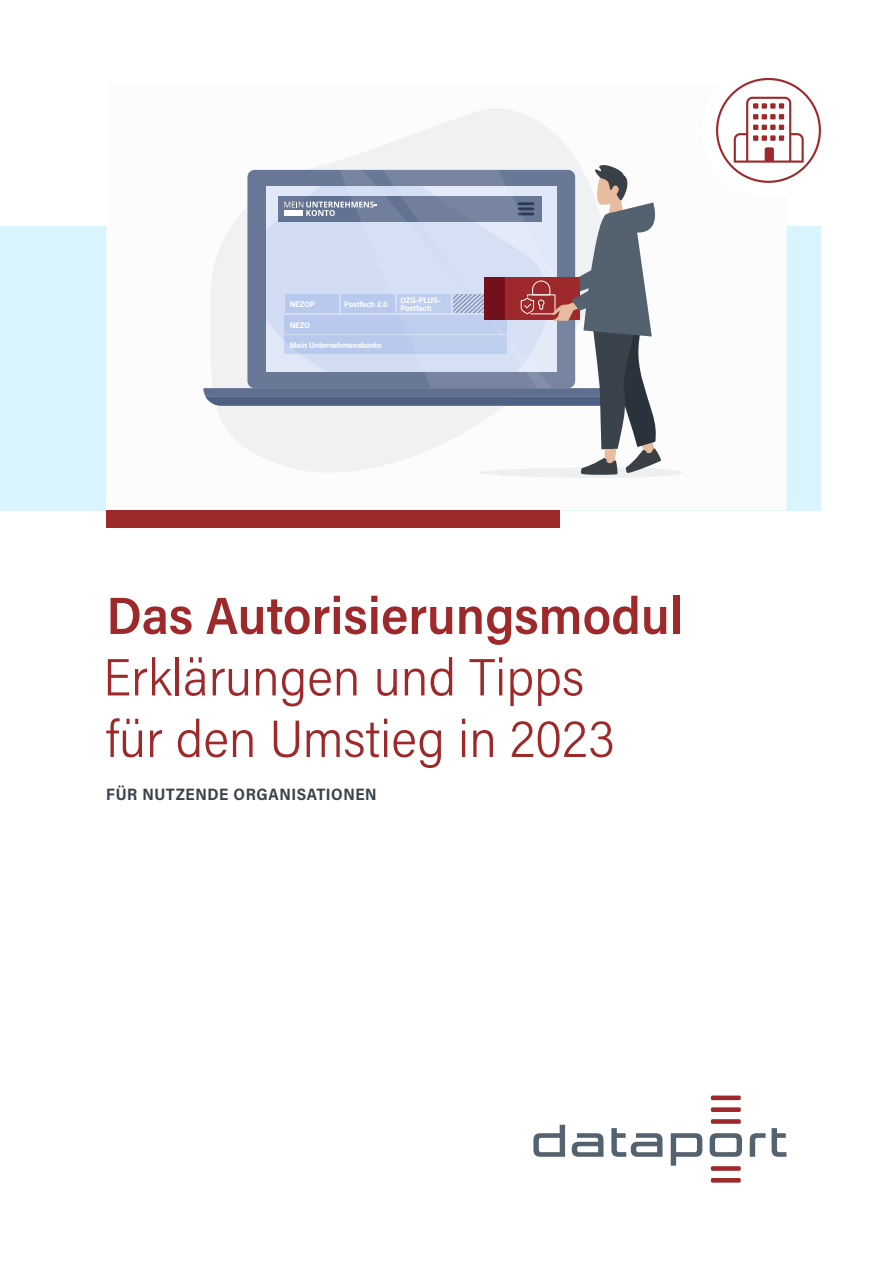
<style>
.page{position:relative;width:893px;height:1263px;background:#fff}
.page>*{position:absolute;margin:0;border:0;box-sizing:border-box;transform-origin:0 0}
.Headline{font:300 52.5px/61.5px "Acumin Pro Semi Cond";color:#9e292b}
.Subheadline{font:700 16.5px "Acumin Pro Semi Cond";letter-spacing:.035em;color:#3a424b}
.t1{font:700 8.1px/8.1px "Acumin Pro Semi Cond";letter-spacing:-.01em;color:#fff}
.s1{font-weight:600}
</style>
<div class="page">
<div style="left:0;top:226px;width:821px;height:284px;background:#d9f3ff"></div>
<div style="left:106px;top:226px;width:681px;height:284px;background:#fcfcfc"></div>
<svg style="left:336px;top:108px;width:242px;height:54px;fill:#f0f1f3"></svg>
<svg style="left:203px;top:162px;width:479px;height:316px;background:#bcc1cf"></svg>
<div style="left:106px;top:510px;width:454px;height:17px;background:#9e292b"></div>
<div style="left:711px;top:1119px;width:30px;height:5px;background:#9e292b;border-radius:2px"></div>
<div style="left:711px;top:1107px;width:30px;height:5px;background:#9e292b;border-radius:2px"></div>
<div style="left:711px;top:1095px;width:30px;height:5px;background:#9e292b;border-radius:2px"></div>
<hr style="left:711px;top:1178px;width:30px;height:4px;background:#9e292b;border-radius:2px">
<div style="left:711px;top:1166px;width:30px;height:5px;background:#9e292b;border-radius:2px"></div>
<svg style="left:750px;top:1133px;width:15px;height:24px"></svg>
<svg style="left:772px;top:1128px;width:14px;height:29px"></svg>
<svg style="left:710px;top:1133px;width:32px;height:24px"></svg>
<svg style="left:572px;top:1133px;width:31px;height:24px"></svg>
<svg style="left:611px;top:1128px;width:51px;height:29px"></svg>
<svg style="left:533px;top:1125px;width:32px;height:32px"></svg>
<svg style="left:671px;top:1133px;width:31px;height:33px"></svg>
<svg style="left:716px;top:78px;width:105px;height:105px"></svg>
<p class="t1" style="left:290px;top:300px;width:27px">NEZOP</p>
<p class="t1" style="left:344px;top:300px;width:45px">Postfach 2.0</p>
<p class="t1" style="left:400px;top:296px;width:42px">OZG-PLUS-<br>Postfach</p>
<p class="t1" style="left:290px;top:320px;width:22px">NEZO</p>
<p class="t1" style="left:290px;top:341px;width:93px">Mein Unternehmenskonto</p>
<h1 class="Headline" style="left:103px;top:583px;width:581px"><span class="s1">Das Autorisierungsmodul<br></span>Erklärungen und Tipps<br>für den Umstieg in 2023</h1>
<h2 class="Subheadline" style="left:106px;top:782px;width:272px">FÜR NUTZENDE ORGANISATIONEN</h2>
</div>
